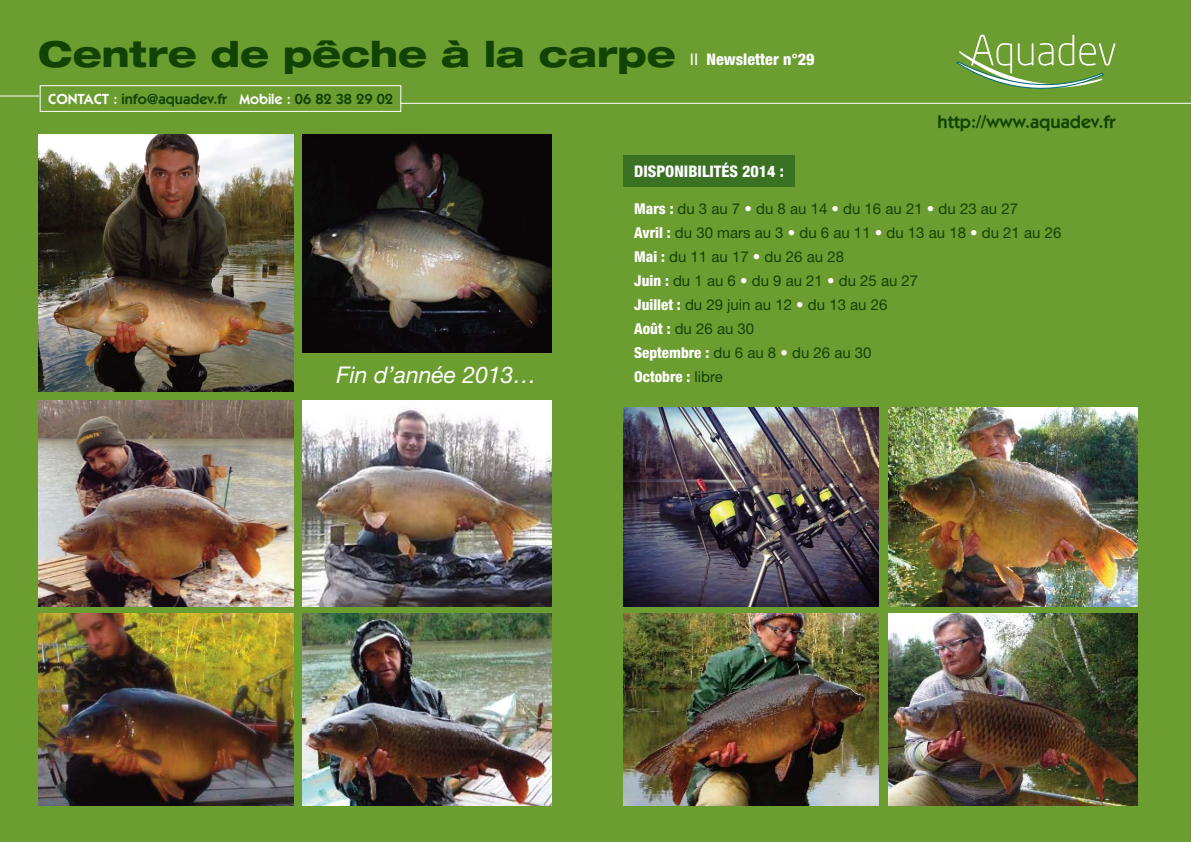
<style>
.page{position:relative;width:1191px;height:842px;background:#6c9d30}
.page>*{position:absolute;margin:0;border:0;box-sizing:border-box;transform-origin:0 0}
.t1{font:800 expanded 35.8px "Helvetica Neue";color:#124305}
.t2{font:italic 23px "Helvetica Neue";color:#fff}
.t3{font:18.3px "Kabel I Tc Demi FO";color:#124305}
.t4{font:800 condensed 16px "Helvetica Neue";color:#fff}
.t5{font:15px/24px "Helvetica Neue";color:#124305}
.t6{font:14.7px "Kabel I Tc Demi FO";color:#124305}
.s1{font-weight:400;font-stretch:normal;font-size:16.1px;color:#fff}
.s2{font-stretch:condensed;font-size:16.1px;color:#fff}
.s3{color:#fff}
.s4{font-weight:800;font-stretch:condensed;color:#fff}
</style>
<div class="page">
<svg style="left:956px;top:35px;width:159px;height:68px"></svg>
<img style="left:38px;top:135px;width:255px;height:256px">
<img style="left:303px;top:135px;width:249px;height:217px">
<img style="left:38px;top:400px;width:255px;height:206px">
<img style="left:303px;top:400px;width:249px;height:206px">
<img style="left:38px;top:614px;width:255px;height:192px">
<img style="left:303px;top:614px;width:249px;height:192px">
<div style="left:624px;top:156px;width:171px;height:31px;background:#3a7123"></div>
<hr style="left:0;top:96px;width:39px;height:1px;background:#fff">
<hr style="left:400px;top:103px;width:791px;height:1px;background:#fff">
<div style="left:40px;top:85px;width:361px;height:27px;border:1px solid #fff"></div>
<img style="left:624px;top:408px;width:254px;height:198px">
<img style="left:888px;top:408px;width:249px;height:198px">
<img style="left:624px;top:614px;width:254px;height:192px">
<img style="left:888px;top:614px;width:249px;height:192px">
<h1 class="t1" style="left:38px;top:40px;width:778px">Centre de pêche à la carpe <span class="s1">II</span> <span class="s2">Newsletter n°29</span></h1>
<p class="t6" style="left:48px;top:93px;width:346px"><span class="s3">CONTACT :</span> info@aquadev.fr <span class="s3">Mobile :</span> 06 82 38 29 02</p>
<h2 class="t2" style="left:337px;top:366px;width:202px">Fin d’année 2013…</h2>
<p class="t3" style="left:937px;top:115px;width:180px">http://www.aquadev.fr</p>
<p class="t4" style="left:634px;top:165px;width:151px">DISPONIBILITÉS 2014 :</p>
<p class="t5" style="left:634px;top:196px;width:429px"><span class="s4">Mars :</span> du 3 au 7 <span class="s3">•</span> du 8 au 14 <span class="s3">•</span> du 16 au 21 <span class="s3">•</span> du 23 au 27<br><span class="s4">Avril :</span> du 30 mars au 3 <span class="s3">•</span> du 6 au 11 <span class="s3">•</span> du 13 au 18 <span class="s3">•</span> du 21 au 26<br><span class="s4">Mai :</span> du 11 au 17 <span class="s3">•</span> du 26 au 28<br><span class="s4">Juin :</span> du 1 au 6 <span class="s3">•</span> du 9 au 21 <span class="s3">•</span> du 25 au 27<br><span class="s4">Juillet :</span> du 29 juin au 12 <span class="s3">•</span> du 13 au 26<br><span class="s4">Août :</span> du 26 au 30<br><span class="s4">Septembre :</span> du 6 au 8 <span class="s3">•</span> du 26 au 30<br><span class="s4">Octobre :</span> libre</p>
</div>
